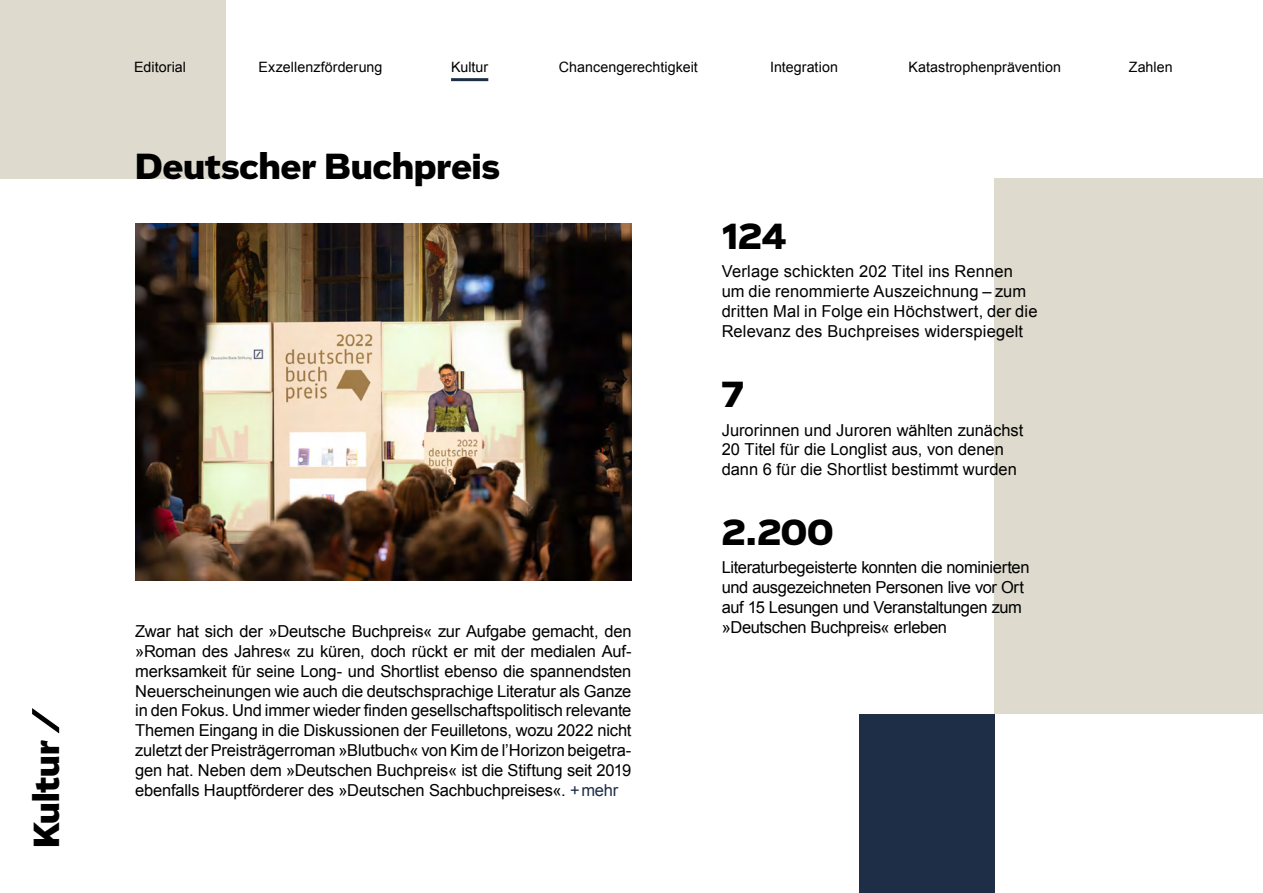
<style>
.page{position:relative;width:1263px;height:893px;background:#fff}
.page>*{position:absolute;margin:0;border:0;box-sizing:border-box;transform-origin:0 0}
.t1{font:900 37.5px "Vito";letter-spacing:.005em;color:#000}
.t2{font:16.5px/19.8px "Arial";letter-spacing:-.005em;color:#000}
.t3{font:16.5px "Arial";letter-spacing:-.025em;color:#000}
.t4{font:14.25px "Arial";letter-spacing:.005em;color:#000}
.s1{color:#1d2e46}
</style>
<div class="page">
<div style="left:0;top:0;width:226px;height:179px;background:#dedace"></div>
<div style="left:994px;top:179px;width:269px;height:535px;background:#dedace"></div>
<div style="left:859px;top:714px;width:135px;height:179px;background:#1d2e46"></div>
<svg style="left:32px;top:708px;width:27px;height:25px"></svg>
<img style="left:135px;top:223px;width:496px;height:357px">
<hr style="left:451px;top:78px;width:37px;height:3px;background:#1d2e46">
<p class="t1" style="left:23px;top:848px;width:109px;rotate:-90deg">Kultur</p>
<p class="t4" style="left:134px;top:58px;width:53px">Editorial</p>
<p class="t4" style="left:258px;top:58px;width:126px">Exzellenzförderung</p>
<p class="t4" style="left:451px;top:58px;width:39px">Kultur</p>
<p class="t4" style="left:559px;top:58px;width:141px">Chancengerechtigkeit</p>
<p class="t4" style="left:770px;top:58px;width:69px">Integration</p>
<p class="t4" style="left:909px;top:58px;width:154px">Katastrophenprävention</p>
<p class="t4" style="left:1129px;top:58px;width:46px">Zahlen</p>
<p class="t1" style="left:135px;top:142px;width:366px">Deutscher Buchpreis</p>
<p class="t2" style="left:135px;top:622px;width:498px;text-align:justify">Zwar hat sich der »Deutsche Buchpreis« zur Aufgabe gemacht, den »Roman des Jahres« zu küren, doch rückt er mit der medialen Auf&shy;merksamkeit für seine Long- und Shortlist ebenso die spannendsten Neuerscheinungen wie auch die deutschsprachige Literatur als Ganze in den Fokus. Und immer wieder finden gesellschaftspolitisch relevante Themen Eingang in die Diskussionen der Feuilletons, wozu 2022 nicht zuletzt der Preisträgerroman »Blutbuch« von Kim de l’Horizon beigetra&shy;gen hat. Neben dem »Deutschen Buchpreis« ist die Stiftung seit 2019 ebenfalls Hauptförderer des »Deutschen Sachbuchpreises«. <span class="s1">+mehr</span></p>
<p class="t1" style="left:722px;top:213px;width:66px">124</p>
<p class="t2" style="left:722px;top:262px;width:293px">Verlage schickten 202 Titel ins Rennen</p>
<p class="t2" style="left:722px;top:282px;width:306px">um die renommierte Auszeichnung – zum</p>
<p class="t2" style="left:722px;top:301px;width:317px">dritten Mal in Folge ein Höchstwert, der die<br>Relevanz des Buchpreises widerspiegelt</p>
<p class="t1" style="left:722px;top:371px;width:23px">7</p>
<p class="t2" style="left:722px;top:420px;width:303px">Jurorinnen und Juroren wählten zunächst</p>
<p class="t2" style="left:722px;top:440px;width:297px">20 Titel für die Longlist aus, von denen dann 6 für die Shortlist bestimmt wurden</p>
<p class="t1" style="left:722px;top:509px;width:113px">2.200</p>
<p class="t2" style="left:722px;top:558px;width:309px">Literaturbegeisterte konnten die nominierten</p>
<p class="t2" style="left:722px;top:578px;width:304px">und ausgezeichneten Personen live vor Ort</p>
<p class="t3" style="left:722px;top:596px;width:302px">auf 15 Lesungen und Veranstaltungen zum</p>
<p class="t2" style="left:722px;top:617px;width:227px">»Deutschen Buchpreis« erleben</p>
</div>
